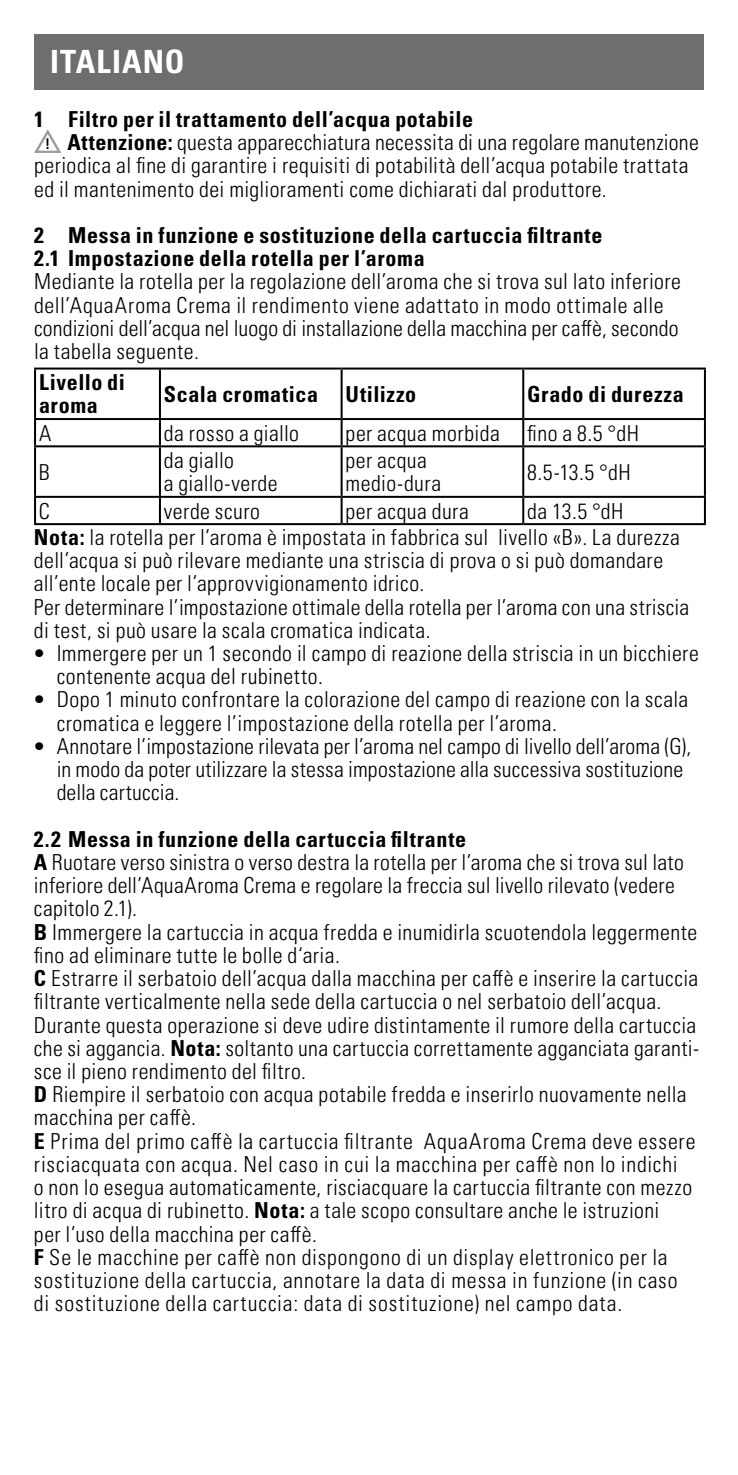
<style>
.page{position:relative;width:738px;height:1475px;background:#fff}
.page>*{position:absolute;margin:0;border:0;box-sizing:border-box;transform-origin:0 0}
.t1{font:700 condensed 32px "Univers LT Pro";letter-spacing:.035em;color:#fff}
.t2{font:300 condensed 22px/23.2px "Univers LT Pro";letter-spacing:.025em;color:#000}
.t3{font:700 condensed 22px/23.2px "Univers LT Pro";letter-spacing:.03em;color:#000}
.s1{font-family:"Univers LT Pro 65";font-weight:700;font-stretch:normal;font-size:14.8px}
.s2{font-weight:700}
</style>
<div class="page">
<div style="left:34px;top:34px;width:669px;height:55px;background:#6e6e6e"></div>
<svg style="left:34px;top:129px;width:27px;height:24px"></svg>
<hr style="left:159px;top:369px;width:2px;height:49px;background:#000">
<hr style="left:340px;top:369px;width:2px;height:49px;background:#000">
<hr style="left:522px;top:369px;width:2px;height:49px;background:#000">
<hr style="left:159px;top:420px;width:2px;height:25px;background:#000">
<hr style="left:340px;top:420px;width:2px;height:25px;background:#000">
<hr style="left:522px;top:420px;width:2px;height:25px;background:#000">
<hr style="left:34px;top:445px;width:126px;height:2px;background:#000">
<hr style="left:160px;top:445px;width:181px;height:2px;background:#000">
<hr style="left:159px;top:447px;width:2px;height:49px;background:#000">
<hr style="left:341px;top:445px;width:182px;height:2px;background:#000">
<hr style="left:340px;top:447px;width:2px;height:49px;background:#000">
<hr style="left:523px;top:445px;width:182px;height:2px;background:#000">
<hr style="left:522px;top:447px;width:2px;height:49px;background:#000">
<hr style="left:34px;top:496px;width:126px;height:2px;background:#000">
<hr style="left:160px;top:496px;width:181px;height:2px;background:#000">
<hr style="left:159px;top:498px;width:2px;height:25px;background:#000">
<hr style="left:341px;top:496px;width:182px;height:2px;background:#000">
<hr style="left:340px;top:498px;width:2px;height:25px;background:#000">
<hr style="left:523px;top:496px;width:182px;height:2px;background:#000">
<hr style="left:522px;top:498px;width:2px;height:25px;background:#000">
<hr style="left:34px;top:420px;width:2px;height:25px;background:#000">
<hr style="left:703px;top:420px;width:2px;height:25px;background:#000">
<hr style="left:34px;top:447px;width:2px;height:49px;background:#000">
<hr style="left:703px;top:447px;width:2px;height:49px;background:#000">
<hr style="left:34px;top:498px;width:2px;height:25px;background:#000">
<hr style="left:703px;top:498px;width:2px;height:25px;background:#000">
<hr style="left:34px;top:523px;width:126px;height:2px;background:#000">
<hr style="left:160px;top:523px;width:181px;height:2px;background:#000">
<hr style="left:341px;top:523px;width:182px;height:2px;background:#000">
<hr style="left:523px;top:523px;width:182px;height:2px;background:#000">
<hr style="left:34px;top:367px;width:126px;height:2px;background:#000">
<hr style="left:34px;top:369px;width:2px;height:49px;background:#000">
<hr style="left:160px;top:367px;width:181px;height:2px;background:#000">
<hr style="left:341px;top:367px;width:182px;height:2px;background:#000">
<hr style="left:523px;top:367px;width:182px;height:2px;background:#000">
<hr style="left:703px;top:369px;width:2px;height:49px;background:#000">
<hr style="left:34px;top:418px;width:126px;height:2px;background:#000">
<hr style="left:160px;top:418px;width:181px;height:2px;background:#000">
<hr style="left:341px;top:418px;width:182px;height:2px;background:#000">
<hr style="left:523px;top:418px;width:182px;height:2px;background:#000">
<h1 class="t1" style="left:50px;top:42px;width:136px">ITALIANO</h1>
<p class="t3" style="left:34px;top:107px;width:440px">1 Filtro per il trattamento dell’acqua potabile</p>
<p class="t2" style="left:45px;top:129px;width:655px"><span class="s1">!</span> <span class="s2">Attenzione:</span> questa apparecchiatura necessita di una regolare manutenzione</p>
<p class="t2" style="left:34px;top:153px;width:655px">periodica al fine di garantire i requisiti di potabilità dell’acqua potabile trattata</p>
<p class="t2" style="left:34px;top:176px;width:574px">ed il mantenimento dei miglioramenti come dichiarati dal produttore.</p>
<p class="t3" style="left:34px;top:223px;width:569px">2 Messa in funzione e sostituzione della cartuccia filtrante<br>2.1 Impostazione della rotella per l’aroma</p>
<p class="t2" style="left:34px;top:269px;width:648px">Mediante la rotella per la regolazione dell’aroma che si trova sul lato inferiore dell’AquaAroma Crema il rendimento viene adattato in modo ottimale alle condizioni dell’acqua nel luogo di installazione della macchina per caffè, secondo la tabella seguente.</p>
<p class="t3" style="left:39px;top:370px;width:87px">Livello di aroma</p>
<p class="t3" style="left:164px;top:382px;width:253px">Scala cromatica Utilizzo</p>
<p class="t3" style="left:527px;top:382px;width:158px">Grado di durezza</p>
<p class="t2" style="left:39px;top:420px;width:14px">A</p>
<p class="t2" style="left:164px;top:420px;width:137px">da rosso a giallo</p>
<p class="t2" style="left:345px;top:420px;width:295px">per acqua morbida fino a 8.5 °dH</p>
<p class="t2" style="left:39px;top:459px;width:12px">B</p>
<p class="t2" style="left:164px;top:447px;width:115px">da giallo<br>a giallo-verde</p>
<p class="t2" style="left:345px;top:447px;width:97px">per acqua medio-dura</p>
<p class="t2" style="left:526px;top:459px;width:105px">8.5-13.5 °dH</p>
<p class="t2" style="left:39px;top:498px;width:12px">C</p>
<p class="t2" style="left:164px;top:498px;width:98px">verde scuro</p>
<p class="t2" style="left:345px;top:498px;width:125px">per acqua dura</p>
<p class="t2" style="left:34px;top:496px;width:647px;line-height:26.4px;text-indent:493px">da 13.5 °dH<br><span class="s2">Nota:</span> la rotella per l’aroma è impostata in fabbrica sul livello «B». La durezza</p>
<p class="t2" style="left:34px;top:547px;width:656px">dell’acqua si può rilevare mediante una striscia di prova o si può domandare all’ente locale per l’approvvigionamento idrico.<br>Per determinare l’impostazione ottimale della rotella per l’aroma con una striscia di test, si può usare la scala cromatica indicata.</p>
<p class="t2" style="left:57px;top:640px;width:643px;text-indent:-23px">• Immergere per un 1 secondo il campo di reazione della striscia in un bicchiere contenente acqua del rubinetto.</p>
<p class="t2" style="left:57px;top:686px;width:632px;text-indent:-23px">• Dopo 1 minuto confrontare la colorazione del campo di reazione con la scala cromatica e leggere l’impostazione della rotella per l’aroma.</p>
<p class="t2" style="left:57px;top:733px;width:635px;text-indent:-23px">• Annotare l’impostazione rilevata per l’aroma nel campo di livello dell’aroma (G), in modo da poter utilizzare la stessa impostazione alla successiva sostituzione della cartuccia.</p>
<p class="t2" style="left:34px;top:826px;width:666px"><span class="s2">2.2 Messa in funzione della cartuccia filtrante<br>A</span> Ruotare verso sinistra o verso destra la rotella per l’aroma che si trova sul lato inferiore dell’AquaAroma Crema e regolare la freccia sul livello rilevato (vedere capitolo 2.1).<br><span class="s2">B</span> Immergere la cartuccia in acqua fredda e inumidirla scuotendola leggermente fino ad eliminare tutte le bolle d‘aria.<br><span class="s2">C</span> Estrarre il serbatoio dell’acqua dalla macchina per caffè e inserire la cartuccia filtrante verticalmente nella sede della cartuccia o nel serbatoio dell’acqua.<br>Durante questa operazione si deve udire distintamente il rumore della cartuccia che si aggancia. <span class="s2">Nota:</span> soltanto una cartuccia correttamente agganciata garanti&shy;sce il pieno rendimento del filtro.<br><span class="s2">D</span> Riempire il serbatoio con acqua potabile fredda e inserirlo nuovamente nella macchina per caffè.<br><span class="s2">E</span> Prima del primo caffè la cartuccia filtrante AquaAroma Crema deve essere risciacquata con acqua. Nel caso in cui la macchina per caffè non lo indichi<br>o non lo esegua automaticamente, risciacquare la cartuccia filtrante con mezzo litro di acqua di rubinetto. <span class="s2">Nota:</span> a tale scopo consultare anche le istruzioni<br>per l’uso della macchina per caffè.<br><span class="s2">F</span> Se le macchine per caffè non dispongono di un display elettronico per la sostituzione della cartuccia, annotare la data di messa in funzione (in caso<br>di sostituzione della cartuccia: data di sostituzione) nel campo data.</p>
</div>
